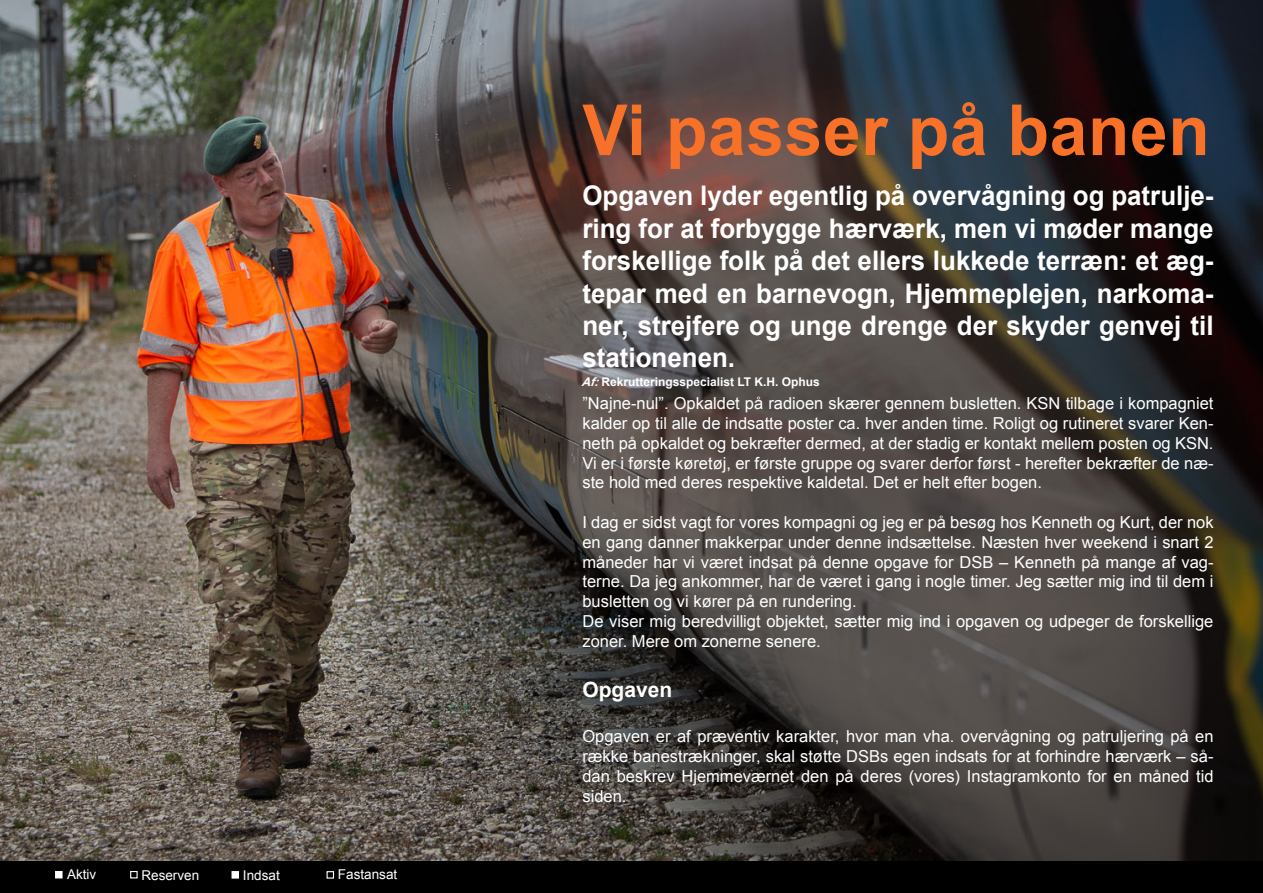
<style>
.page{position:relative;width:1263px;height:893px;background:#fff}
.page>*{position:absolute;margin:0;border:0;box-sizing:border-box;transform-origin:0 0}
.t1{font:700 70.5px "Arial";letter-spacing:.01em;color:#f77128;scale:.96 1}
.t2{font:700 27px/32.4px "Arial";color:#fff;text-align:justify;scale:.96 1}
.t3{font:700 21px "Arial";color:#fff}
.t4{font:16.5px/19.8px "Arial";color:#fff;text-align:justify}
.t5{font:13.5px "Arial";color:#fff}
.t6{font:700 12px "Arial";color:#fff}
.s1{font-style:italic}
</style>
<div class="page">
<img style="left:0;top:0;width:1263px;height:861px">
<div style="left:0;top:861px;width:1263px;height:32px;background:#000"></div>
<div style="left:55px;top:871px;width:8px;height:7px;background:#fff;border:1px solid #fff"></div>
<div style="left:130px;top:871px;width:8px;height:7px;border:1px solid #fff"></div>
<div style="left:232px;top:871px;width:7px;height:8px;background:#fff;border:1px solid #fff"></div>
<div style="left:326px;top:871px;width:8px;height:8px;border:1px solid #fff"></div>
<p class="t5" style="left:67px;top:866px;width:31px">Aktiv</p>
<p class="t5" style="left:141px;top:866px;width:59px">Reserven</p>
<p class="t5" style="left:243px;top:866px;width:38px">Indsat</p>
<p class="t5" style="left:338px;top:866px;width:61px">Fastansat</p>
<p class="t1" style="left:582px;top:84px;width:655px">Vi passer på banen</p>
<p class="t2" style="left:582px;top:181px;width:659px">Opgaven lyder egentlig på overvågning og patrulje&shy;ring for at forbygge hærværk, men vi møder mange forskellige folk på det ellers lukkede terræn: et æg&shy;tepar med en barnevogn, Hjemmeplejen, narkoma&shy;ner, strejfere og unge drenge der skyder genvej til stationenen.</p>
<p class="t4" style="left:582px;top:394px;width:633px">”Najne-nul”. Opkaldet på radioen skærer gennem busletten. KSN tilbage i kompagniet kalder op til alle de indsatte poster ca. hver anden time. Roligt og rutineret svarer Ken&shy;neth på opkaldet og bekræfter dermed, at der stadig er kontakt mellem posten og KSN.<br>Vi er i første køretøj, er første gruppe og svarer derfor først - herefter bekræfter de næ&shy;ste hold med deres respektive kaldetal. Det er helt efter bogen.</p>
<p class="t4" style="left:582px;top:512px;width:633px">I dag er sidst vagt for vores kompagni og jeg er på besøg hos Kenneth og Kurt, der nok en gang danner makkerpar under denne indsættelse. Næsten hver weekend i snart 2 måneder har vi været indsat på denne opgave for DSB – Kenneth på mange af vag&shy;terne. Da jeg ankommer, har de været i gang i nogle timer. Jeg sætter mig ind til dem i busletten og vi kører på en rundering.</p>
<p class="t4" style="left:582px;top:611px;width:632px">De viser mig beredvilligt objektet, sætter mig ind i opgaven og udpeger de forskellige zoner. Mere om zonerne senere.</p>
<p class="t3" style="left:582px;top:676px;width:91px">Opgaven</p>
<p class="t4" style="left:582px;top:727px;width:633px">Opgaven er af præventiv karakter, hvor man vha. overvågning og patruljering på en række banestrækninger, skal støtte DSBs egen indsats for at forhindre hærværk – så&shy;dan beskrev Hjemmeværnet den på deres (vores) Instagramkonto for en måned tid siden.</p>
<p class="t6" style="left:581px;top:374px;width:240px"><span class="s1">Af:</span>Rekrutteringsspecialist LT K.H. Ophus</p>
</div>
